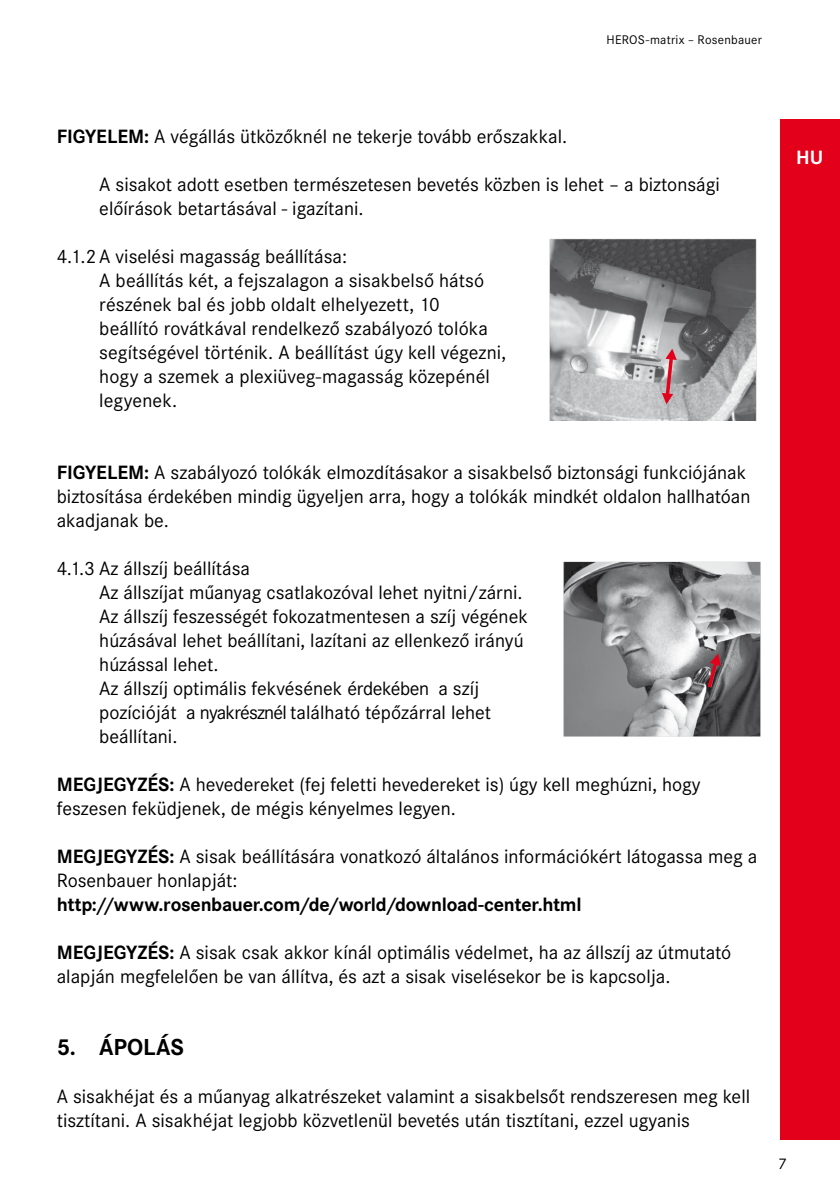
<style>
.page{position:relative;width:840px;height:1191px;background:#fff}
.page>*{position:absolute;margin:0;border:0;box-sizing:border-box;transform-origin:0 0}
.t1{font:700 24px "Corporate S";letter-spacing:-.005em;color:#000}
.t2{font:20px/24px "Corporate S";color:#000}
.t3{font:700 20px "Corporate S";letter-spacing:-.015em;color:#000}
.t4{font:700 20px "Corporate S";color:#fff}
.t5{font:16px "Corporate S";color:#000}
.t6{font:13px "Corporate S";letter-spacing:.02em;color:#000}
.s1{font-weight:700}
</style>
<div class="page">
<div style="left:779px;top:119px;width:60px;height:1021px;background:#e2001a"></div>
<img style="left:549px;top:238px;width:208px;height:182px">
<svg style="left:661px;top:349px;width:15px;height:55px"></svg>
<img style="left:563px;top:561px;width:197px;height:176px">
<svg style="left:707px;top:653px;width:13px;height:34px"></svg>
<p class="t6" style="left:606px;top:31px;width:157px">HEROS-matrix – Rosenbauer</p>
<p class="t2" style="left:57px;top:124px;width:511px"><span class="s1">FIGYELEM:</span> A végállás ütközőknél ne tekerje tovább erőszakkal.</p>
<p class="t2" style="left:99px;top:172px;width:621px">A sisakot adott esetben természetesen bevetés közben is lehet – a biztonsági előírások betartásával - igazítani.</p>
<p class="t2" style="left:99px;top:244px;width:408px;text-indent:-43px">4.1.2 A viselési magasság beállítása:<br>A beállítás két, a fejszalagon a sisakbelső hátsó részének bal és jobb oldalt elhelyezett, 10<br>beállító rovátkával rendelkező szabályozó tolóka segítségével történik. A beállítást úgy kell végezni, hogy a szemek a plexiüveg-magasság közepénél legyenek.</p>
<p class="t2" style="left:57px;top:460px;width:695px"><span class="s1">FIGYELEM:</span> A szabályozó tolókák elmozdításakor a sisakbelső biztonsági funkciójának biztosítása érdekében mindig ügyeljen arra, hogy a tolókák mindkét oldalon hallhatóan akadjanak be.</p>
<p class="t2" style="left:99px;top:556px;width:430px;text-indent:-43px">4.1.3 Az állszíj beállítása<br>Az állszíjat műanyag csatlakozóval lehet nyitni/zárni.<br>Az állszíj feszességét fokozatmentesen a szíj végének húzásával lehet beállítani, lazítani az ellenkező irányú húzással lehet.<br>Az állszíj optimális fekvésének érdekében a szíj pozícióját a nyakrésznél található tépőzárral lehet beállítani.</p>
<p class="t2" style="left:57px;top:772px;width:645px"><span class="s1">MEGJEGYZÉS:</span> A hevedereket (fej feletti hevedereket is) úgy kell meghúzni, hogy feszesen feküdjenek, de mégis kényelmes legyen.</p>
<p class="t2" style="left:57px;top:844px;width:701px"><span class="s1">MEGJEGYZÉS:</span> A sisak beállítására vonatkozó általános információkért látogassa meg a<br>Rosenbauer honlapját:</p>
<p class="t3" style="left:57px;top:891px;width:526px">http://www.rosenbauer.com/de/world/download-center.html</p>
<p class="t2" style="left:57px;top:940px;width:675px"><span class="s1">MEGJEGYZÉS:</span> A sisak csak akkor kínál optimális védelmet, ha az állszíj az útmutató alapján megfelelően be van állítva, és azt a sisak viselésekor be is kapcsolja.</p>
<p class="t1" style="left:57px;top:1030px;width:129px">5. ÁPOLÁS</p>
<p class="t2" style="left:57px;top:1084px;width:694px">A sisakhéjat és a műanyag alkatrészeket valamint a sisakbelsőt rendszeresen meg kell tisztítani. A sisakhéjat legjobb közvetlenül bevetés után tisztítani, ezzel ugyanis</p>
<p class="t4" style="left:795px;top:144px;width:29px">HU</p>
<p class="t5" style="left:778px;top:1153px;width:10px">7</p>
</div>
